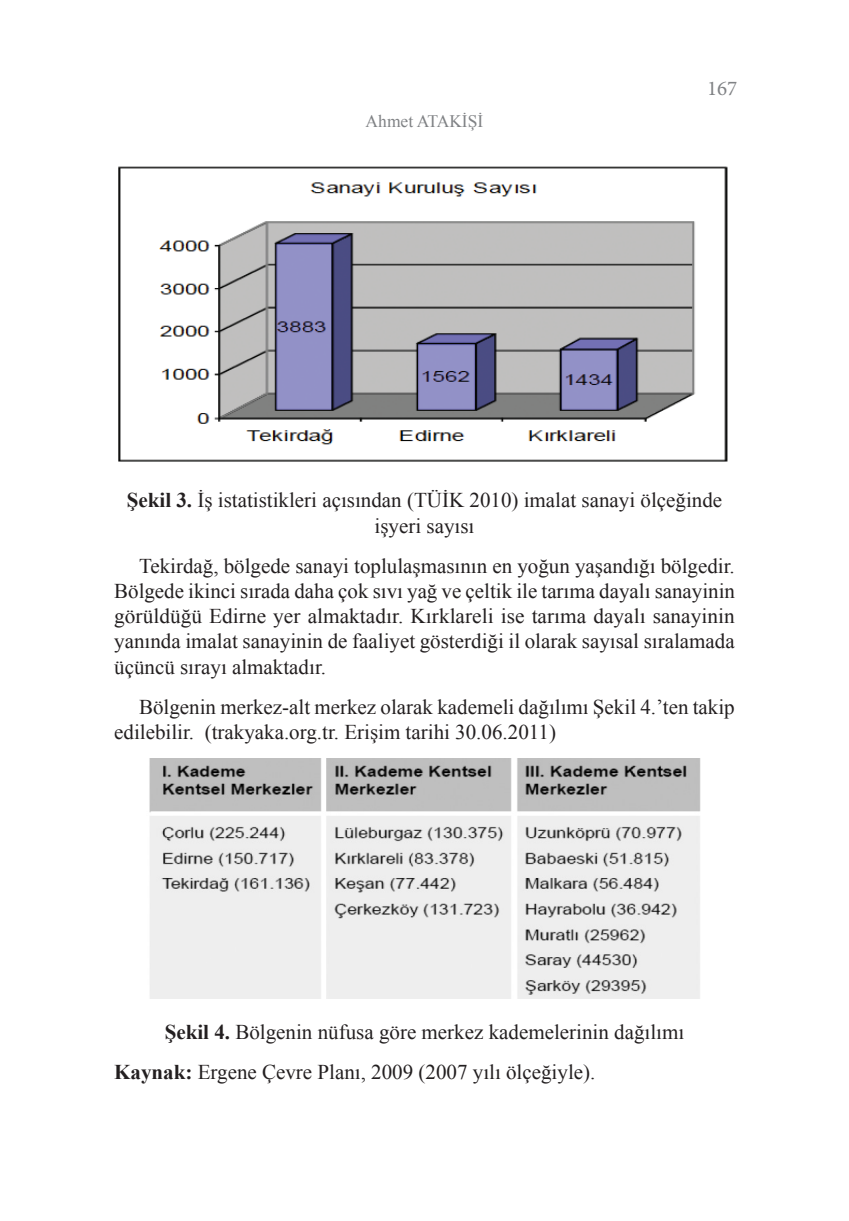
<style>
.page{position:relative;width:849px;height:1221px;background:#fff}
.page>*{position:absolute;margin:0;border:0;box-sizing:border-box;transform-origin:0 0}
.t1{font:21px/25.2px "Times New Roman";color:#231f20;text-align:center}
.t2{font:21px "Minion Pro";color:#808285}
.t3{font:17.5px "Times New Roman";color:#808285}
.s1{font-weight:700}
</style>
<div class="page">
<img style="left:118px;top:166px;width:610px;height:296px">
<img style="left:149px;top:758px;width:552px;height:240px">
<p class="t3" style="left:365px;top:109px;width:119px">Ahmet ATAKİŞİ</p>
<p class="t2" style="left:706px;top:74px;width:32px">167</p>
<p class="t1" style="left:127px;top:487px;width:596px"><span class="s1">Şekil 3.</span> İş istatistikleri açısından (TÜİK 2010) imalat sanayi ölçeğinde işyeri sayısı</p>
<p class="t1" style="left:114px;top:552px;width:622px;text-align:justify;text-indent:25px">Tekirdağ, bölgede sanayi toplulaşmasının en yoğun yaşandığı bölgedir.<br>Bölgede ikinci sırada daha çok sıvı yağ ve çeltik ile tarıma dayalı sanayinin görüldüğü Edirne yer almaktadır. Kırklareli ise tarıma dayalı sanayinin yanında imalat sanayinin de faaliyet gösterdiği il olarak sayısal sıralamada üçüncü sırayı almaktadır.</p>
<p class="t1" style="left:114px;top:693px;width:622px;text-align:left;text-indent:25px">Bölgenin merkez-alt merkez olarak kademeli dağılımı Şekil 4.’ten takip edilebilir. (trakyaka.org.tr. Erişim tarihi 30.06.2011)</p>
<p class="t1" style="left:165px;top:1019px;width:521px"><span class="s1">Şekil 4.</span> Bölgenin nüfusa göre merkez kademelerinin dağılımı</p>
<p class="t1" style="left:114px;top:1059px;width:482px"><span class="s1">Kaynak:</span> Ergene Çevre Planı, 2009 (2007 yılı ölçeğiyle).</p>
</div>
